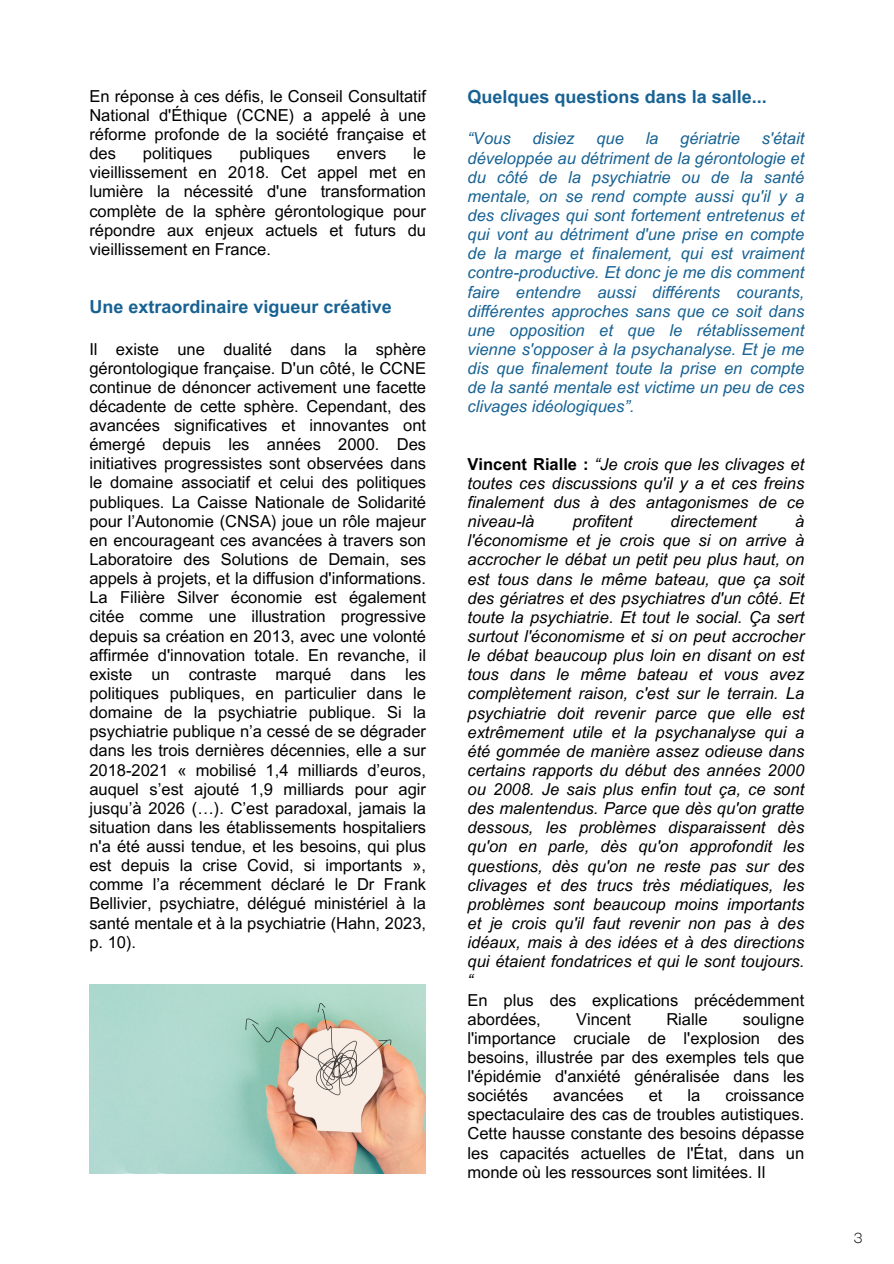
<style>
.page{position:relative;width:894px;height:1264px;background:#fff}
.page>*{position:absolute;margin:0;border:0;box-sizing:border-box;transform-origin:0 0}
.t1{font:700 18px "Arial MT Pro";color:#176293}
.t2{font:18px "Darker Grotesque";color:#000}
.t3{font:16.5px/19.2px "Arial MT Pro";color:#000;text-align:justify}
.t4{font:italic 16.5px/19.2px "Arial MT Pro";color:#000;text-align:justify}
.t5{font:italic 16.5px/19.2px "Arial MT Pro";color:#176293;text-align:justify}
.s1{font-weight:700;font-style:normal}
</style>
<div class="page">
<img style="left:89px;top:984px;width:337px;height:189px">
<p class="t3" style="left:89px;top:88px;width:338px">En réponse à ces défis, le Conseil Consultatif</p>
<p class="t1" style="left:467px;top:90px;width:301px">Quelques questions dans la salle...</p>
<p class="t3" style="left:89px;top:107px;width:338px">National d'Éthique (CCNE) a appelé à une réforme profonde de la société française et des</p>
<h1 class="t5" style="left:467px;top:131px;width:45px">“Vous</h1>
<h1 class="t5" style="left:532px;top:131px;width:44px">disiez</h1>
<h1 class="t5" style="left:596px;top:131px;width:29px">que</h1>
<h1 class="t5" style="left:645px;top:131px;width:14px">la</h1>
<h1 class="t5" style="left:680px;top:131px;width:61px">gériatrie</h1>
<h1 class="t5" style="left:467px;top:131px;width:338px;text-indent:294px">s'était développée au détriment de la gérontologie et du côté de la psychiatrie ou de la santé mentale, on se rend compte aussi qu'il y a des clivages qui sont fortement entretenus et qui vont au détriment d'une prise en compte de la marge et finalement, qui est vraiment contre-productive. Et donc je me dis comment faire entendre aussi différents courants, différentes approches sans que ce soit dans une opposition et que le rétablissement vienne s'opposer à la psychanalyse. Et je me dis que finalement toute la prise en compte de la santé mentale est victime un peu de ces clivages idéologiques”.</h1>
<p class="t3" style="left:89px;top:146px;width:338px;text-indent:324px">le vieillissement en 2018. Cet appel met en lumière la nécessité d'une transformation complète de la sphère gérontologique pour répondre aux enjeux actuels et futurs du vieillissement en France.</p>
<p class="t3" style="left:143px;top:146px;width:71px">politiques</p>
<p class="t3" style="left:239px;top:146px;width:72px">publiques</p>
<p class="t3" style="left:337px;top:146px;width:51px">envers</p>
<p class="t1" style="left:89px;top:300px;width:304px">Une extraordinaire vigueur créative</p>
<h1 class="t3" style="left:89px;top:341px;width:338px">Il existe une dualité dans la sphère gérontologique française. D'un côté, le CCNE continue de dénoncer activement une facette décadente de cette sphère. Cependant, des avancées significatives et innovantes ont émergé depuis les années 2000. Des initiatives progressistes sont observées dans le domaine associatif et celui des politiques publiques. La Caisse Nationale de Solidarité pour l’Autonomie (CNSA) joue un rôle majeur en encourageant ces avancées à travers son Laboratoire des Solutions de Demain, ses appels à projets, et la diffusion d'informations.<br>La Filière Silver économie est également citée comme une illustration progressive depuis sa création en 2013, avec une volonté affirmée d'innovation totale. En revanche, il existe un contraste marqué dans les politiques publiques, en particulier dans le domaine de la psychiatrie publique. Si la psychiatrie publique n’a cessé de se dégrader dans les trois dernières décennies, elle a sur 2018-2021 « mobilisé 1,4 milliards d’euros, auquel s’est ajouté 1,9 milliards pour agir jusqu’à 2026 (…). C’est paradoxal, jamais la situation dans les établissements hospitaliers n'a été aussi tendue, et les besoins, qui plus est depuis la crise Covid, si importants », comme l’a récemment déclaré le Dr Frank Bellivier, psychiatre, délégué ministériel à la santé mentale et à la psychiatrie (Hahn, 2023, p. 10).</h1>
<p class="t4" style="left:467px;top:456px;width:338px"><span class="s1">Vincent Rialle :</span> “Je crois que les clivages et toutes ces discussions qu'il y a et ces freins finalement dus à des antagonismes de ce niveau-là</p>
<p class="t4" style="left:572px;top:514px;width:61px">profitent</p>
<p class="t4" style="left:670px;top:514px;width:88px">directement</p>
<p class="t4" style="left:467px;top:514px;width:338px;text-indent:327px">à l'économisme et je crois que si on arrive à accrocher le débat un petit peu plus haut, on est tous dans le même bateau, que ça soit des gériatres et des psychiatres d'un côté. Et toute la psychiatrie. Et tout le social. Ça sert surtout l'économisme et si on peut accrocher le débat beaucoup plus loin en disant on est tous dans le même bateau et vous avez complètement raison, c'est sur le terrain. La psychiatrie doit revenir parce que elle est extrêmement utile et la psychanalyse qui a été gommée de manière assez odieuse dans certains rapports du début des années 2000 ou 2008. Je sais plus enfin tout ça, ce sont des malentendus. Parce que dès qu'on gratte dessous, les problèmes disparaissent dès qu'on en parle, dès qu'on approfondit les questions, dès qu'on ne reste pas sur des clivages et des trucs très médiatiques, les problèmes sont beaucoup moins importants et je crois qu'il faut revenir non pas à des idéaux, mais à des idées et à des directions qui étaient fondatrices et qui le sont toujours. “</p>
<p class="t3" style="left:467px;top:992px;width:338px">En plus des explications précédemment abordées,</p>
<p class="t3" style="left:467px;top:1011px;width:338px;text-indent:275px">souligne l'importance cruciale de l'explosion des besoins, illustrée par des exemples tels que l'épidémie d'anxiété généralisée dans les sociétés</p>
<p class="t3" style="left:576px;top:1011px;width:56px">Vincent</p>
<p class="t3" style="left:666px;top:1011px;width:43px">Rialle</p>
<p class="t3" style="left:553px;top:1087px;width:72px">avancées</p>
<p class="t3" style="left:648px;top:1087px;width:15px">et</p>
<p class="t3" style="left:687px;top:1087px;width:14px">la</p>
<p class="t3" style="left:467px;top:1087px;width:338px;text-indent:258px">croissance spectaculaire des cas de troubles autistiques.<br>Cette hausse constante des besoins dépasse les capacités actuelles de l'État, dans un monde où les ressources sont limitées. Il</p>
<p class="t2" style="left:853px;top:1223px;width:10px">3</p>
</div>
